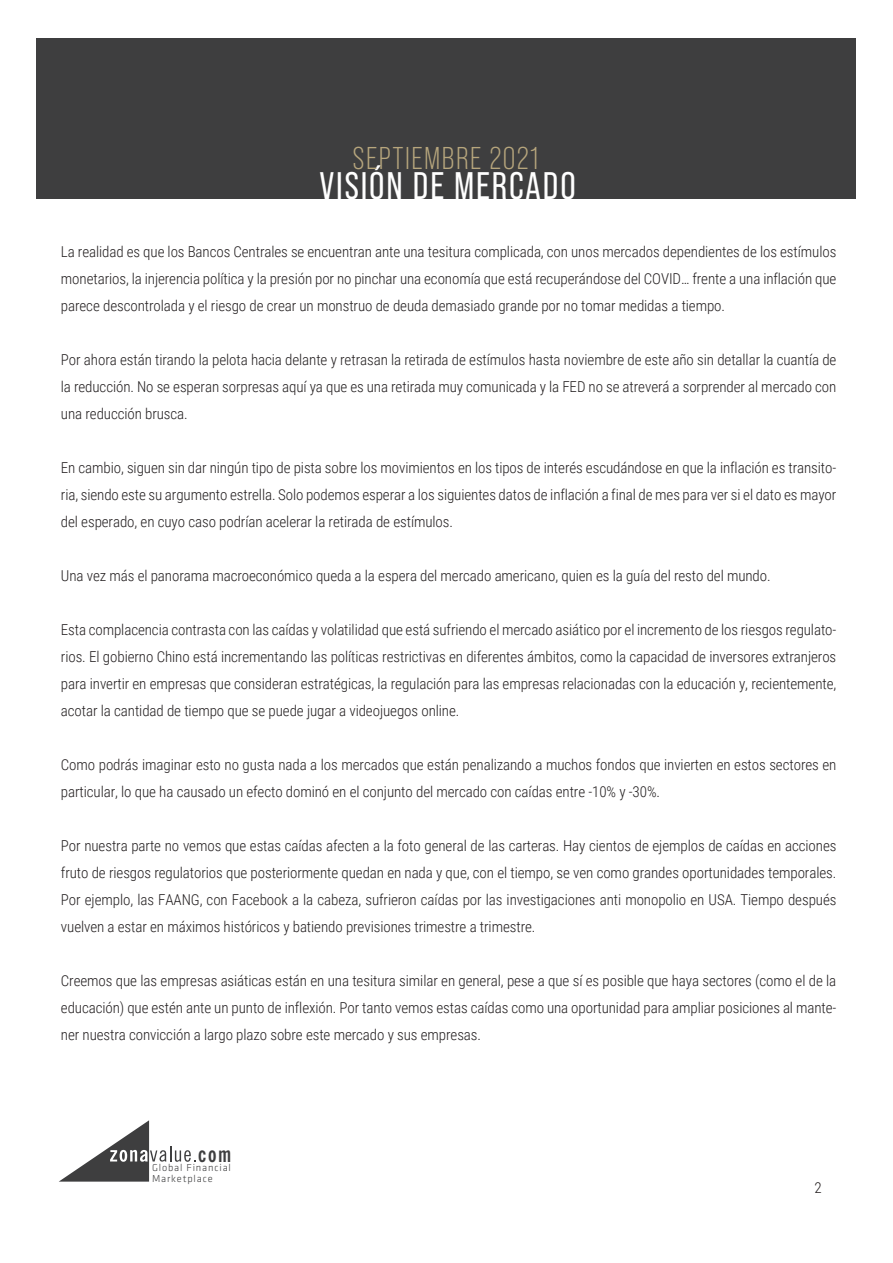
<style>
.page{position:relative;width:893px;height:1263px;background:#fff}
.page>*{position:absolute;margin:0;border:0;box-sizing:border-box;transform-origin:0 0}
.t1{font:38.4px "Bebas Neue Pro";letter-spacing:.05em;color:#fff}
.t2{font:31.5px "Bebas Neue Pro";letter-spacing:.05em;color:#b7a67d}
.t3{font:700 condensed 21.3px "News Gothic BT";color:#3e3e3f;scale:.94 1}
.t4{font:300 15px/27px "Roboto Condensed";letter-spacing:-.005em;color:#231f20;text-align:justify}
.t5{font:300 10.35px/10.2px "Klavika";letter-spacing:.08em;color:#3e3e3f}
</style>
<div class="page">
<div style="left:37px;top:38px;width:819px;height:161px;background:#3e3e3f"></div>
<svg style="left:60px;top:1120px;width:136px;height:61px"></svg>
<h2 class="t2" style="left:353px;top:140px;width:187px">SEPTIEMBRE 2021</h2>
<h1 class="t1" style="left:319px;top:164px;width:258px">VISIÓN DE MERCADO</h1>
<p class="t4" style="left:61px;top:238px;width:777px">La realidad es que los Bancos Centrales se encuentran ante una tesitura complicada, con unos mercados dependientes de los estímulos monetarios, la injerencia política y la presión por no pinchar una economía que está recuperándose del COVID… frente a una inflación que parece descontrolada y el riesgo de crear un monstruo de deuda demasiado grande por no tomar medidas a tiempo.</p>
<p class="t4" style="left:61px;top:346px;width:777px">Por ahora están tirando la pelota hacia delante y retrasan la retirada de estímulos hasta noviembre de este año sin detallar la cuantía de la reducción. No se esperan sorpresas aquí ya que es una retirada muy comunicada y la FED no se atreverá a sorprender al mercado con una reducción brusca.</p>
<p class="t4" style="left:61px;top:454px;width:777px">En cambio, siguen sin dar ningún tipo de pista sobre los movimientos en los tipos de interés escudándose en que la inflación es transito&shy;ria, siendo este su argumento estrella. Solo podemos esperar a los siguientes datos de inflación a final de mes para ver si el dato es mayor del esperado, en cuyo caso podrían acelerar la retirada de estímulos.</p>
<p class="t4" style="left:61px;top:562px;width:711px">Una vez más el panorama macroeconómico queda a la espera del mercado americano, quien es la guía del resto del mundo.</p>
<p class="t4" style="left:61px;top:616px;width:777px">Esta complacencia contrasta con las caídas y volatilidad que está sufriendo el mercado asiático por el incremento de los riesgos regulato&shy;rios. El gobierno Chino está incrementando las políticas restrictivas en diferentes ámbitos, como la capacidad de inversores extranjeros para invertir en empresas que consideran estratégicas, la regulación para las empresas relacionadas con la educación y, recientemente, acotar la cantidad de tiempo que se puede jugar a videojuegos online.</p>
<p class="t4" style="left:61px;top:751px;width:777px">Como podrás imaginar esto no gusta nada a los mercados que están penalizando a muchos fondos que invierten en estos sectores en particular, lo que ha causado un efecto dominó en el conjunto del mercado con caídas entre -10% y -30%.</p>
<p class="t4" style="left:61px;top:832px;width:777px">Por nuestra parte no vemos que estas caídas afecten a la foto general de las carteras. Hay cientos de ejemplos de caídas en acciones fruto de riesgos regulatorios que posteriormente quedan en nada y que, con el tiempo, se ven como grandes oportunidades temporales.<br>Por ejemplo, las FAANG, con Facebook a la cabeza, sufrieron caídas por las investigaciones anti monopolio en USA. Tiempo después vuelven a estar en máximos históricos y batiendo previsiones trimestre a trimestre.</p>
<p class="t4" style="left:61px;top:967px;width:777px">Creemos que las empresas asiáticas están en una tesitura similar en general, pese a que sí es posible que haya sectores (como el de la educación) que estén ante un punto de inflexión. Por tanto vemos estas caídas como una oportunidad para ampliar posiciones al mante&shy;ner nuestra convicción a largo plazo sobre este mercado y sus empresas.</p>
<h3 class="t3" style="left:198px;top:1141px;width:37px">com</h3>
<p class="t5" style="left:152px;top:1163px;width:80px">Global Financial<br>Marketplace</p>
<p class="t4" style="left:814px;top:1174px;width:9px">2</p>
</div>
